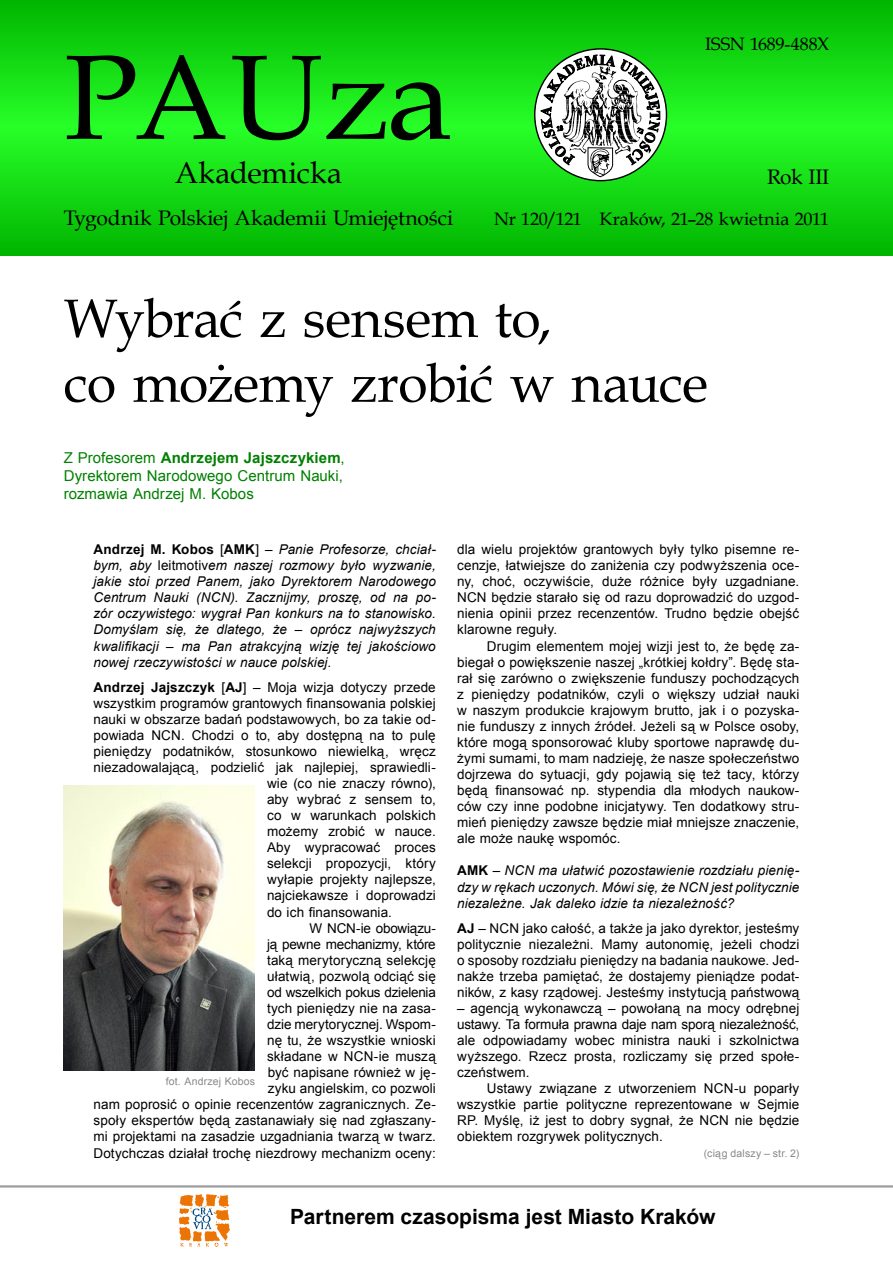
<style>
.page{position:relative;width:893px;height:1263px;background:#fff}
.page>*{position:absolute;margin:0;border:0;box-sizing:border-box;transform-origin:0 0}
.t1{font:120px "Book Antiqua";letter-spacing:-.01em;color:#000}
.t2{font:54px/64.8px "Book Antiqua";letter-spacing:-.015em;color:#000}
.t3{font:30px "Book Antiqua";color:#000}
.t4{font:21px "Book Antiqua";letter-spacing:-.005em;color:#000}
.t5{font:700 21px "Arial";color:#000}
.t6{font:18px "Book Antiqua";letter-spacing:-.01em;color:#000}
.t7{font:15px/18px "Arial";letter-spacing:.005em;color:#008000;text-align:justify}
.t8{font:13.5px/16px "Arial";letter-spacing:.005em;color:#000;text-align:justify}
.t9{font:italic 13.5px/16px "Arial";letter-spacing:.005em;color:#000;text-align:justify}
.t10{font:13.5px "Arial";letter-spacing:-.015em;color:#000}
.t11{font:13.5px "Arial";letter-spacing:-.02em;color:#000}
.t12{font:10.5px "Arial";letter-spacing:.015em;color:#87888a}
.s1{font-weight:700}
.s2{font-weight:700;font-style:normal}
.s3{font-style:normal}
</style>
<div class="page">
<svg style="left:0;top:0;width:893px;height:255px;background:#13d813"></svg>
<hr style="left:0;top:1185px;width:893px;height:2px;background:#9c9d9f">
<svg style="left:535px;top:49px;width:131px;height:132px"></svg>
<svg style="left:540px;top:46px;width:120px;height:131px"></svg>
<svg style="left:179px;top:1194px;width:51px;height:53px"></svg>
<img style="left:64px;top:785px;width:190px;height:286px">
<h3 class="t6" style="left:705px;top:32px;width:126px">ISSN 1689-488X</h3>
<h1 class="t1" style="left:64px;top:14px;width:390px">PAUza</h1>
<h3 class="t3" style="left:175px;top:152px;width:169px">Akademicka</h3>
<h3 class="t4" style="left:64px;top:203px;width:391px">Tygodnik Polskiej Akademii Umiejętności</h3>
<h3 class="t6" style="left:494px;top:206px;width:336px">Nr 120/121 Kraków, 21–28 kwietnia 2011</h3>
<h3 class="t4" style="left:767px;top:162px;width:64px">Rok III</h3>
<h2 class="t2" style="left:64px;top:285px;width:646px">Wybrać z sensem to,<br>co możemy zrobić w nauce</h2>
<p class="t7" style="left:64px;top:449px;width:282px">Z Profesorem <span class="s1">Andrzejem Jajszczykiem</span>, Dyrektorem Narodowego Centrum Nauki, rozmawia Andrzej M. Kobos</p>
<p class="t9" style="left:94px;top:542px;width:344px"><span class="s2">Andrzej M. Kobos</span> <span class="s3">[</span><span class="s2">AMK</span><span class="s3">] –</span> Panie Profesorze, chciał&shy;bym, aby <span class="s3">leitmotiv</span>em naszej rozmowy było wyzwanie, jakie stoi przed Panem, jako Dyrektorem Narodowego Centrum Nauki (NCN). Zacznijmy, proszę, od na po&shy;zór oczywistego: wygrał Pan konkurs na to stanowisko.<br>Domyślam się, że dlatego, że – oprócz najwyższych kwalifikacji – ma Pan atrakcyjną wizję tej jakościowo nowej rzeczywistości w nauce polskiej.</p>
<p class="t8" style="left:94px;top:679px;width:344px"><span class="s1">Andrzej Jajszczyk</span> [<span class="s1">AJ</span>] – Moja wizja dotyczy przede</p>
<p class="t8" style="left:94px;top:695px;width:344px">wszystkim programów grantowych finansowania polskiej</p>
<p class="t8" style="left:94px;top:711px;width:344px">nauki w obszarze badań podstawowych, bo za takie od-</p>
<p class="t8" style="left:94px;top:727px;width:344px">powiada NCN. Chodzi o to, aby dostępną na to pulę</p>
<p class="t8" style="left:94px;top:743px;width:344px">pieniędzy podatników, stosunkowo niewielką, wręcz</p>
<p class="t8" style="left:94px;top:759px;width:344px">niezadowalającą, podzielić jak najlepiej, sprawiedli-</p>
<p class="t8" style="left:267px;top:775px;width:170px">wie (co nie znaczy równo),</p>
<p class="t8" style="left:267px;top:791px;width:170px">aby wybrać z sensem to,</p>
<p class="t8" style="left:267px;top:807px;width:170px">co w warunkach polskich</p>
<p class="t8" style="left:267px;top:823px;width:170px">możemy zrobić w nauce.</p>
<p class="t8" style="left:267px;top:840px;width:170px">Aby wypracować proces</p>
<p class="t8" style="left:267px;top:856px;width:170px">selekcji propozycji, który</p>
<p class="t8" style="left:267px;top:872px;width:170px">wyłapie projekty najlepsze,</p>
<p class="t8" style="left:267px;top:888px;width:170px">najciekawsze i doprowadzi</p>
<p class="t8" style="left:267px;top:904px;width:126px">do ich finansowania.</p>
<p class="t10" style="left:310px;top:919px;width:128px">W NCN-ie obowiązu-</p>
<p class="t11" style="left:267px;top:935px;width:170px">ją pewne mechanizmy, które</p>
<p class="t8" style="left:267px;top:952px;width:170px">taką merytoryczną selekcję</p>
<p class="t8" style="left:267px;top:968px;width:170px">ułatwią, pozwolą odciąć się</p>
<p class="t10" style="left:267px;top:983px;width:170px">od wszelkich pokus dzielenia</p>
<p class="t8" style="left:267px;top:1000px;width:170px">tych pieniędzy nie na zasa-</p>
<p class="t8" style="left:267px;top:1016px;width:170px">dzie merytorycznej. Wspom-</p>
<p class="t8" style="left:267px;top:1032px;width:170px">nę tu, że wszystkie wnioski</p>
<p class="t8" style="left:267px;top:1048px;width:170px">składane w NCN-ie muszą</p>
<p class="t8" style="left:268px;top:1064px;width:169px">być napisane również w ję-</p>
<p class="t8" style="left:268px;top:1081px;width:169px">zyku angielskim, co pozwoli</p>
<p class="t8" style="left:94px;top:1097px;width:344px">nam poprosić o opinie recenzentów zagranicznych. Ze-</p>
<p class="t8" style="left:94px;top:1113px;width:344px">społy ekspertów będą zastanawiały się nad zgłaszany-</p>
<p class="t8" style="left:94px;top:1129px;width:344px">mi projektami na zasadzie uzgadniania twarzą w twarz.</p>
<p class="t8" style="left:94px;top:1145px;width:344px">Dotychczas działał trochę niezdrowy mechanizm oceny:</p>
<p class="t12" style="left:166px;top:1074px;width:91px">fot. Andrzej Kobos</p>
<p class="t8" style="left:457px;top:541px;width:344px">dla wielu projektów grantowych były tylko pisemne re&shy;cenzje, łatwiejsze do zaniżenia czy podwyższenia oce&shy;ny, choć, oczywiście, duże różnice były uzgadniane.<br>NCN będzie starało się od razu doprowadzić do uzgod&shy;nienia opinii przez recenzentów. Trudno będzie obejść klarowne reguły.</p>
<p class="t8" style="left:457px;top:638px;width:344px;text-indent:30px">Drugim elementem mojej wizji jest to, że będę za&shy;biegał o powiększenie naszej „krótkiej kołdry”. Będę sta&shy;rał się zarówno o zwiększenie funduszy pochodzących z pieniędzy podatników, czyli o większy udział nauki w naszym produkcie krajowym brutto, jak i o pozyska&shy;nie funduszy z innych źródeł. Jeżeli są w Polsce osoby, które mogą sponsorować kluby sportowe naprawdę du&shy;żymi sumami, to mam nadzieję, że nasze społeczeństwo dojrzewa do sytuacji, gdy pojawią się też tacy, którzy będą finansować np. stypendia dla młodych naukow&shy;ców czy inne podobne inicjatywy. Ten dodatkowy stru&shy;mień pieniędzy zawsze będzie miał mniejsze znaczenie, ale może naukę wspomóc.</p>
<p class="t9" style="left:457px;top:863px;width:344px"><span class="s2">AMK</span> <span class="s3">–</span> NCN ma ułatwić pozostawienie rozdziału pienię&shy;dzy w rękach uczonych. Mówi się, że NCN jest politycznie niezależne. Jak daleko idzie ta niezależność?</p>
<p class="t8" style="left:457px;top:920px;width:344px"><span class="s1">AJ</span> – NCN jako całość, a także ja jako dyrektor, jesteśmy politycznie niezależni. Mamy autonomię, jeżeli chodzi o sposoby rozdziału pieniędzy na badania naukowe. Jed&shy;nakże trzeba pamiętać, że dostajemy pieniądze podat&shy;ników, z kasy rządowej. Jesteśmy instytucją państwową</p>
<p class="t8" style="left:457px;top:1000px;width:344px">– agencją wykonawczą – powołaną na mocy odrębnej ustawy. Ta formuła prawna daje nam sporą niezależność, ale odpowiadamy wobec ministra nauki i szkolnictwa wyższego. Rzecz prosta, rozliczamy się przed społe&shy;czeństwem.</p>
<p class="t8" style="left:457px;top:1081px;width:344px;text-indent:30px">Ustawy związane z utworzeniem NCN-u poparły wszystkie partie polityczne reprezentowane w Sejmie RP. Myślę, iż jest to dobry sygnał, że NCN nie będzie obiektem rozgrywek politycznych.</p>
<p class="t12" style="left:704px;top:1146px;width:97px">(ciąg dalszy – str. 2)</p>
<h3 class="t5" style="left:290px;top:1203px;width:427px">Partnerem czasopisma jest Miasto Kraków</h3>
</div>
